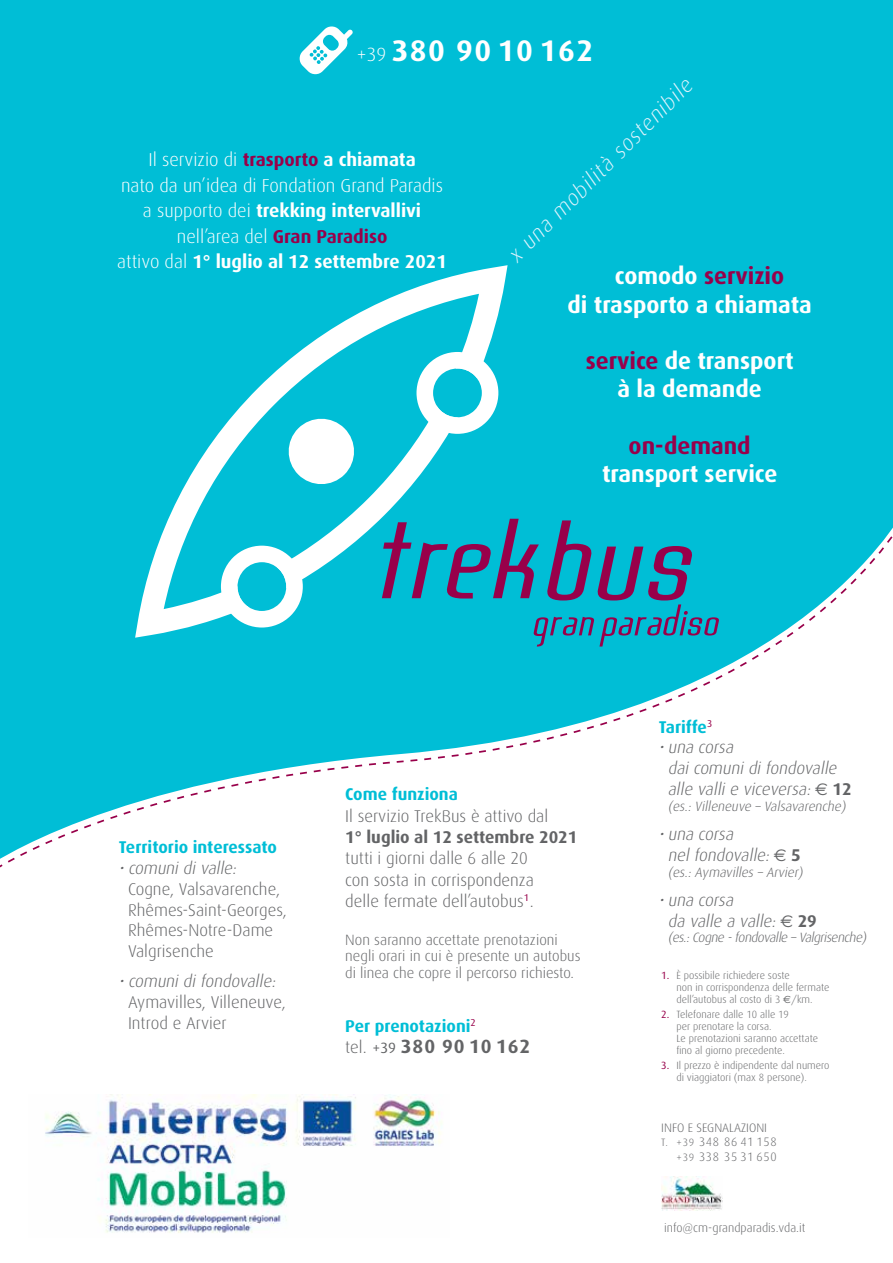
<style>
.page{position:relative;width:893px;height:1263px;background:#fff}
.page>*{position:absolute;margin:0;border:0;box-sizing:border-box;transform-origin:0 0}
.t1{font:700 29.85px "Dax";letter-spacing:.05em;color:#fff}
.t2{font:700 23.55px/28.2px "Dax";color:#fff;text-align:center}
.t3{font:700 23.55px "Dax";color:#98004a}
.t4{font:italic 300 21.6px "Dax";color:#dff3fd}
.t5{font:700 19.2px "Dax";letter-spacing:.05em;color:#636466}
.t6{font:300 18.75px/25.5px "Dax";color:#fff;text-align:center}
.t7{font:300 17.1px/20.7px "Dax";color:#636466}
.t8{font:italic 300 17.1px/20.7px "Dax";color:#636466}
.t9{font:700 17.1px "Dax";color:#00bed6}
.t10{font:700 17.1px "Dax";color:#636466}
.t11{font:300 14.85px/16.5px "Dax";color:#636466}
.t12{font:italic 300 13.5px "Dax";color:#636466}
.t13{font:300 12.3px "Dax";color:#636466}
.t14{font:300 12.3px "Dax";letter-spacing:.06em;color:#636466}
.t15{font:300 10.5px/12px "Dax";color:#636466}
.s1{font-weight:300;font-size:19.2px}
.s2{font-weight:700;color:#98004a}
.s3{font-weight:700}
.s4{color:#00bed6}
.s5{color:#98004a}
.s6{font-weight:300;font-size:17.1px}
.s7{font-weight:400;font-size:14.85px}
.s8{font-family:"Euro Sans";font-weight:400;font-style:normal}
.s9{font-weight:700;font-style:normal}
.s10{font-weight:400;color:#98004a}
.s11{font-family:"Euro Sans";font-weight:400}
.s12{font-size:10.65px}
</style>
<div class="page">
<div style="left:0;top:0;width:893px;height:497px;background:#00bed6"></div>
<div style="left:0;top:497px;width:893px;height:6px;background:#00bed6"></div>
<svg style="left:0;top:503px;width:893px;height:365px"></svg>
<svg style="left:300px;top:26px;width:53px;height:48px"></svg>
<svg style="left:135px;top:265px;width:373px;height:373px;fill:#00bed6"></svg>
<svg style="left:221px;top:546px;width:82px;height:81px"></svg>
<svg style="left:285px;top:416px;width:72px;height:71px"></svg>
<svg style="left:416px;top:352px;width:82px;height:82px"></svg>
<svg style="left:382px;top:519px;width:337px;height:127px;background:#1d98ba"></svg>
<img style="left:661px;top:1176px;width:61px;height:34px">
<img style="left:45px;top:1094px;width:397px;height:139px">
<h1 class="t1" style="left:357px;top:34px;width:238px"><span class="s1">+39</span> 380 90 10 162</h1>
<h3 class="t4" style="left:503px;top:251px;width:252px;rotate:-45deg">x una mobilità sostenibile</h3>
<h3 class="t6" style="left:117px;top:147px;width:331px">Il servizio di <span class="s2">trasporto</span> <span class="s3">a chiamata<br></span>nato da un’idea di Fondation Grand Paradis a supporto dei <span class="s3">trekking intervallivi </span>nell’area del <span class="s2">Gran Paradiso<br></span>attivo dal <span class="s3">1° luglio al 12 settembre 2021</span></h3>
<h2 class="t2" style="left:567px;top:262px;width:246px"><span class="s4">Il</span> comodo <span class="s5">servizio<br></span>di trasporto a chiamata</h2>
<h2 class="t2" style="left:586px;top:347px;width:210px"><span class="s5">service</span> de transport à la demande</h2>
<h2 class="t3" style="left:629px;top:432px;width:124px">on-demand</h2>
<h2 class="t2" style="left:602px;top:460px;width:177px">transport service</h2>
<h3 class="t9" style="left:119px;top:838px;width:160px">Territorio interessato</h3>
<h3 class="t8" style="left:119px;top:858px;width:122px">• comuni di valle:</h3>
<h3 class="t7" style="left:128px;top:879px;width:160px">Cogne, Valsavarenche,<br>Rhêmes-Saint-Georges,<br>Rhêmes-Notre-Dame<br>Valgrisenche</h3>
<h3 class="t8" style="left:119px;top:971px;width:161px">• comuni di fondovalle:</h3>
<h3 class="t7" style="left:128px;top:992px;width:159px">Aymavilles, Villeneuve,<br>Introd e Arvier</h3>
<h3 class="t9" style="left:345px;top:785px;width:114px">Come funziona</h3>
<h3 class="t7" style="left:345px;top:805px;width:204px">Il servizio TrekBus è attivo dal</h3>
<h3 class="t10" style="left:345px;top:827px;width:234px">1° luglio al 12 settembre 2021</h3>
<h3 class="t7" style="left:345px;top:848px;width:190px;line-height:21.3px">tutti i giorni dalle 6 alle 20 con sosta in corrispondenza delle fermate dell’autobus<sup>1</sup>.</h3>
<h3 class="t11" style="left:345px;top:931px;width:237px">Non saranno accettate prenotazioni negli orari in cui è presente un autobus di linea che copre il percorso richiesto.</h3>
<h3 class="t9" style="left:345px;top:1016px;width:132px">Per prenotazioni<sup>2</sup></h3>
<h3 class="t5" style="left:345px;top:1036px;width:187px"><span class="s6">tel.</span> <span class="s7">+39</span> 380 90 10 162</h3>
<h3 class="t9" style="left:659px;top:717px;width:55px">Tariffe<sup>3</sup></h3>
<h3 class="t8" style="left:668px;top:737px;width:185px;text-indent:-9px">• una corsa<br>dai comuni di fondovalle alle valli e viceversa: <span class="s8">€</span> <span class="s9">1 2</span></h3>
<p class="t12" style="left:668px;top:799px;width:182px">(es.: Villeneuve – Valsavarenche)</p>
<h3 class="t8" style="left:668px;top:824px;width:134px;text-indent:-9px">• una corsa<br>nel fondovalle: <span class="s8">€</span> <span class="s9">5</span></h3>
<p class="t12" style="left:668px;top:864px;width:139px">(es.: Aymavilles – Arvier)</p>
<h3 class="t8" style="left:668px;top:890px;width:151px;text-indent:-9px">• una corsa<br>da valle a valle: <span class="s8">€</span> <span class="s9">2 9</span></h3>
<p class="t12" style="left:668px;top:930px;width:203px">(es.:Cogne -fondovalle –Valgrisenche)</p>
<p class="t15" style="left:676px;top:970px;width:154px;text-indent:-15px"><span class="s10">1.</span> È possibile richiedere soste<br>non in corrispondenza delle fermate dell’autobus al costo di 3 <span class="s11">€</span>/km.</p>
<p class="t15" style="left:676px;top:1009px;width:143px;text-indent:-15px"><span class="s10">2.</span> Telefonare dalle 10 alle 19<br>per prenotare la corsa.<br>Le prenotazioni saranno accettate fino al giorno precedente.</p>
<p class="t15" style="left:676px;top:1060px;width:155px;text-indent:-15px"><span class="s10">3.</span> Il prezzo è indipendente dal numero di viaggiatori (max 8 persone).</p>
<p class="t13" style="left:661px;top:1121px;width:107px">INFO E SEGNALAZIONI</p>
<p class="t14" style="left:661px;top:1135px;width:117px"><span class="s12">T. +39</span> 348 86 41 158</p>
<p class="t14" style="left:677px;top:1150px;width:102px"><span class="s12">+39</span> 338 35 31 650</p>
<p class="t13" style="left:664px;top:1221px;width:143px">info@cm-grandparadis.vda.it</p>
</div>
